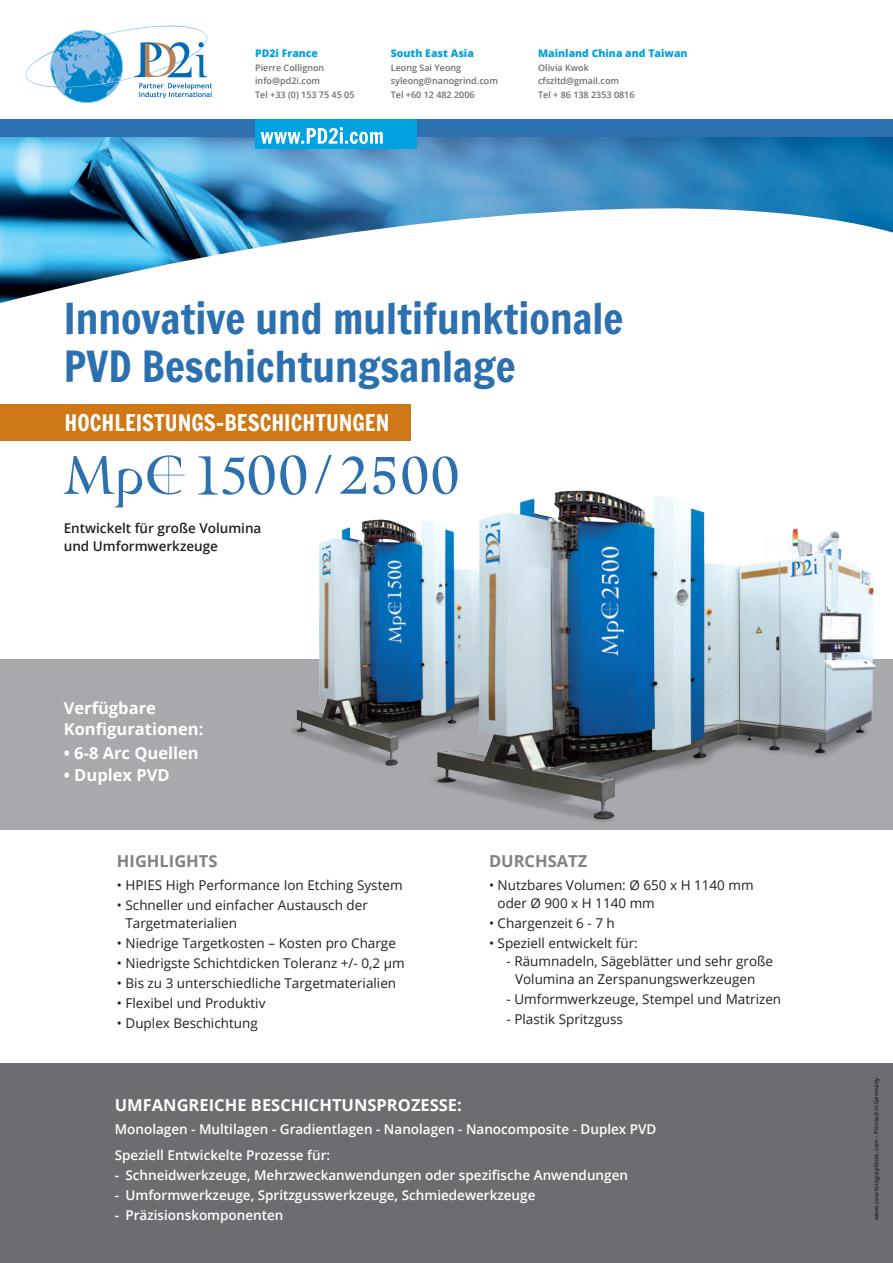
<style>
.page{position:relative;width:893px;height:1263px;background:#fff}
.page>*{position:absolute;margin:0;border:0;box-sizing:border-box;transform-origin:0 0}
.t1{font:42px/48px "Francois One";color:#2d70af}
.t2{font:22.5px "Francois One";color:#fff}
.texte_liste_à_puce{font:700 16.5px "Open Sans";color:#fff}
.texte_liste_à_puce-2{font:700 16.5px "Open Sans";color:#808285}
.texte_liste_à_puce-3{font:13.5px/18px "Open Sans";color:#231f20}
.texte_liste_à_puce-4{font:600 13.5px "Open Sans";color:#fff}
.t3{font:600 13.5px/18px "Open Sans";color:#231f20}
.t4{font:800 10.5px "Open Sans";color:#00a2df}
.t5{font:600 9px "Open Sans";color:#6c6d70}
.texte_liste_à_puce-5{font:600 6px "Open Sans";color:#231f20}
</style>
<div class="page">
<div style="left:0;top:1063px;width:893px;height:200px;background:#6c6d70"></div>
<div style="left:0;top:659px;width:893px;height:170px;background:#a8a9ad"></div>
<img style="left:0;top:136px;width:893px;height:167px">
<div style="left:0;top:119px;width:893px;height:17px;background:#2d70af"></div>
<svg style="left:26px;top:26px;width:186px;height:72px"></svg>
<div style="left:255px;top:119px;width:162px;height:30px;background:#00a2df"></div>
<svg style="left:261px;top:127px;width:122px;height:17px"></svg>
<div style="left:0;top:404px;width:410px;height:37px;background:#cf7817"></div>
<img style="left:292px;top:519px;width:135px;height:247px">
<img style="left:427px;top:490px;width:451px;height:332px">
<svg style="left:64px;top:455px;width:121px;height:52px"></svg>
<svg style="left:315px;top:455px;width:17px;height:39px"></svg>
<svg style="left:198px;top:455px;width:108px;height:40px"></svg>
<svg style="left:340px;top:456px;width:117px;height:38px"></svg>
<p class="t4" style="left:255px;top:45px;width:64px">PD2i France</p>
<p class="t5" style="left:255px;top:61px;width:71px">Pierre Collignon</p>
<p class="t5" style="left:255px;top:75px;width:66px">info@pd2i.com</p>
<p class="t5" style="left:255px;top:88px;width:101px">Tel +33 (0) 153 75 45 05</p>
<p class="t4" style="left:391px;top:45px;width:85px">South East Asia</p>
<p class="t5" style="left:391px;top:61px;width:72px">Leong Sai Yeong</p>
<p class="t5" style="left:391px;top:75px;width:109px">syleong@nanogrind.com</p>
<p class="t5" style="left:391px;top:88px;width:85px">Tel +60 12 482 2006</p>
<p class="t4" style="left:538px;top:45px;width:151px">Mainland China and Taiwan</p>
<p class="t5" style="left:538px;top:61px;width:52px">Olivia Kwok</p>
<p class="t5" style="left:538px;top:75px;width:83px">cfszltd@gmail.com</p>
<p class="t5" style="left:538px;top:88px;width:98px">Tel + 86 138 2353 0816</p>
<p class="t1" style="left:64px;top:294px;width:561px">Innovative und multifunktionale<br>PVD Beschichtungsanlage</p>
<p class="t2" style="left:64px;top:406px;width:326px">HOCHLEISTUNGS-BESCHICHTUNGEN</p>
<p class="t3" style="left:64px;top:519px;width:199px">Entwickelt für große Volumina und Umformwerkzeuge</p>
<p class="texte_liste_à_puce" style="left:64px;top:697px;width:94px">Verfügbare</p>
<p class="texte_liste_à_puce" style="left:64px;top:717px;width:141px">Konfigurationen:</p>
<p class="texte_liste_à_puce" style="left:64px;top:741px;width:136px">• 6-8 Arc Quellen</p>
<p class="texte_liste_à_puce" style="left:64px;top:764px;width:107px">• Duplex PVD</p>
<p class="texte_liste_à_puce-2" style="left:117px;top:850px;width:102px">HIGHLIGHTS</p>
<p class="texte_liste_à_puce-3" style="left:117px;top:875px;width:287px">• HPIES High Performance Ion Etching System</p>
<p class="texte_liste_à_puce-3" style="left:125px;top:895px;width:244px;text-indent:-9px">• Schneller und einfacher Austausch der<br>Targetmaterialien</p>
<p class="texte_liste_à_puce-3" style="left:117px;top:934px;width:280px">• Niedrige Targetkosten – Kosten pro Charge</p>
<p class="texte_liste_à_puce-3" style="left:117px;top:954px;width:289px">• Niedrigste Schichtdicken Toleranz +/- 0,2 µm</p>
<p class="texte_liste_à_puce-3" style="left:117px;top:974px;width:281px">• Bis zu 3 unterschiedliche Targetmaterialien</p>
<p class="texte_liste_à_puce-3" style="left:117px;top:994px;width:150px">• Flexibel und Produktiv</p>
<p class="texte_liste_à_puce-3" style="left:117px;top:1014px;width:142px">• Duplex Beschichtung</p>
<p class="texte_liste_à_puce-2" style="left:489px;top:850px;width:100px">DURCHSATZ</p>
<p class="texte_liste_à_puce-3" style="left:497px;top:875px;width:258px;text-indent:-9px">• Nutzbares Volumen: Ø 650 x H 1140 mm oder Ø 900 x H 1140 mm</p>
<p class="texte_liste_à_puce-3" style="left:489px;top:913px;width:127px">• Chargenzeit 6 - 7 h</p>
<p class="texte_liste_à_puce-3" style="left:489px;top:934px;width:150px">• Speziell entwickelt für:</p>
<p class="texte_liste_à_puce-3" style="left:515px;top:952px;width:260px;text-indent:-9px">- Räumnadeln, Sägeblätter und sehr große<br>Volumina an Zerspanungswerkzeugen</p>
<p class="texte_liste_à_puce-3" style="left:507px;top:990px;width:276px">- Umformwerkzeuge, Stempel und Matrizen</p>
<p class="texte_liste_à_puce-3" style="left:507px;top:1010px;width:118px">- Plastik Spritzguss</p>
<p class="texte_liste_à_puce" style="left:115px;top:1094px;width:349px">UMFANGREICHE BESCHICHTUNSPROZESSE:</p>
<p class="texte_liste_à_puce-4" style="left:115px;top:1119px;width:543px">Monolagen - Multilagen - Gradientlagen - Nanolagen - Nanocomposite - Duplex PVD</p>
<p class="texte_liste_à_puce-4" style="left:115px;top:1146px;width:217px">Speziell Entwickelte Prozesse für:</p>
<p class="texte_liste_à_puce-4" style="left:115px;top:1166px;width:515px">- Schneidwerkzeuge, Mehrzweckanwendungen oder spezifische Anwendungen</p>
<p class="texte_liste_à_puce-4" style="left:115px;top:1186px;width:422px">- Umformwerkzeuge, Spritzgusswerkzeuge, Schmiedewerkzeuge</p>
<p class="texte_liste_à_puce-4" style="left:115px;top:1206px;width:170px">- Präzisionskomponenten</p>
<p class="texte_liste_à_puce-5" style="left:872px;top:1220px;width:144px;rotate:-90deg">www.courtoisgraphiste.com - Printed in Germany</p>
</div>
